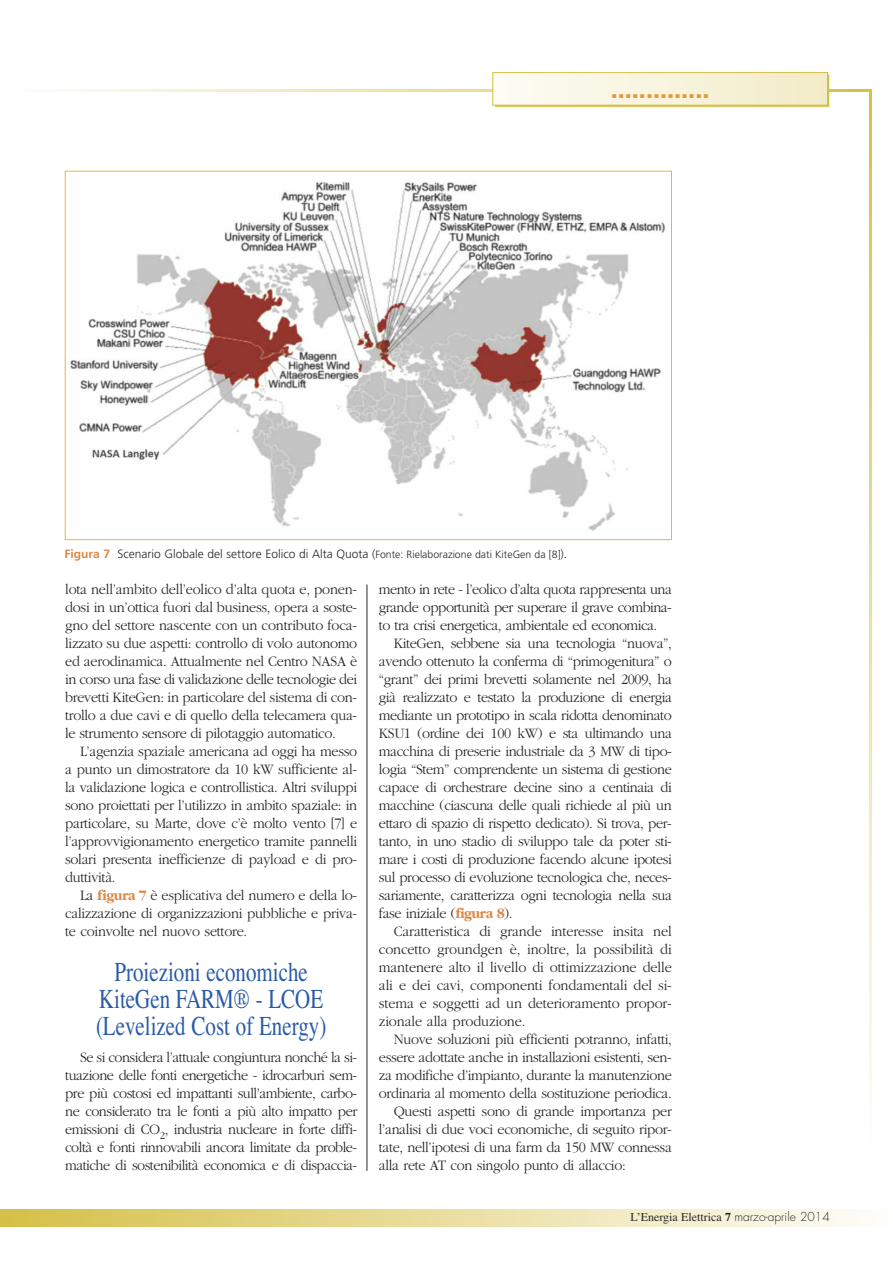
<style>
.page{position:relative;width:893px;height:1263px;background:#fff}
.page>*{position:absolute;margin:0;border:0;box-sizing:border-box;transform-origin:0 0}
.t1{font:27.3px/27px "Times";color:#295ba7;text-align:center;scale:.77 1}
.t2{font:700 condensed 24.3px "Helvetica Neue";color:#e39a33;scale:1.21 1}
.t3{font:300 15px/18px "Garamond";letter-spacing:-.025em;color:#272627;text-align:justify;scale:.95 1}
.t4{font:300 12px "Frutiger";color:#272627}
.t5{font:12px "Times";color:#272627}
.s1{font-weight:700;color:#de8745}
.s2{font-size:10.5px}
.s3{font-weight:700}
.s4{font-family:"Futura";font-weight:300}
</style>
<div class="page">
<hr style="left:367px;top:584px;width:1px;height:587px;background:#272627">
<div style="left:0;top:1209px;width:893px;height:17px;background:linear-gradient(to right,#d5c047,#fefefb)"></div>
<div style="left:495px;top:75px;width:334px;height:32px;border:1px solid #d5c046"></div>
<svg style="left:869px;top:92px;width:2px;height:1017px"></svg>
<svg style="left:51px;top:89px;width:820px;height:3px"></svg>
<div style="left:493px;top:73px;width:334px;height:32px;background:linear-gradient(to right,#fdfcf6,#f3ecc8)"></div>
<div style="left:492px;top:72px;width:336px;height:34px;border:1px solid #d5c046"></div>
<hr style="left:0;top:1209px;width:3px;height:17px;background:#d6c047">
<img style="left:70px;top:182px;width:596px;height:349px">
<h2 class="t2" style="left:611px;top:81px;width:83px">..............</h2>
<p class="t4" style="left:65px;top:549px;width:504px"><span class="s1">Figura 7</span> Scenario Globale del settore Eolico di Alta Quota (<span class="s2">Fonte: Rielaborazione dati KiteGen da [8]</span>).</p>
<p class="t3" style="left:65px;top:580px;width:309px">lota nell’ambito dell’eolico d’alta quota e, ponen&shy;dosi in un’ottica fuori dal business, opera a soste&shy;gno del settore nascente con un contributo foca&shy;lizzato su due aspetti: controllo di volo autonomo ed aerodinamica. Attualmente nel Centro NASA è in corso una fase di validazione delle tecnologie dei brevetti KiteGen: in particolare del sistema di con&shy;trollo a due cavi e di quello della telecamera qua&shy;le strumento sensore di pilotaggio automatico.</p>
<p class="t3" style="left:65px;top:742px;width:309px;text-indent:15px">L’agenzia spaziale americana ad oggi ha messo a punto un dimostratore da 10 kW sufficiente al&shy;la validazione logica e controllistica. Altri sviluppi sono proiettati per l’utilizzo in ambito spaziale: in particolare, su Marte, dove c’è molto vento [7] e l’approvvigionamento energetico tramite pannelli solari presenta inefficienze di payload e di pro&shy;duttività.</p>
<p class="t3" style="left:65px;top:886px;width:309px;text-indent:15px">La <span class="s1">figura 7</span> è esplicativa del numero e della lo&shy;calizzazione di organizzazioni pubbliche e priva&shy;te coinvolte nel nuovo settore.</p>
<h1 class="t1" style="left:96px;top:958px;width:301px">Proiezioni economiche<br>KiteGen FARM® - LCOE (Levelized Cost of Energy)</h1>
<p class="t3" style="left:65px;top:1048px;width:309px;text-indent:15px">Se si considera l’attuale congiuntura nonché la si&shy;tuazione delle fonti energetiche - idrocarburi sem&shy;pre più costosi ed impattanti sull’ambiente, carbo&shy;ne considerato tra le fonti a più alto impatto per emissioni di CO<sub>2</sub>, industria nucleare in forte diffi&shy;coltà e fonti rinnovabili ancora limitate da proble&shy;matiche di sostenibilità economica e di dispaccia-</p>
<p class="t3" style="left:379px;top:580px;width:310px">mento in rete - l’eolico d’alta quota rappresenta una</p>
<p class="t3" style="left:379px;top:598px;width:310px">grande opportunità per superare il grave combina-</p>
<p class="t3" style="left:379px;top:616px;width:294px">to tra crisi energetica, ambientale ed economica.</p>
<p class="t3" style="left:394px;top:634px;width:294px">KiteGen, sebbene sia una tecnologia “nuova”,</p>
<p class="t3" style="left:379px;top:652px;width:310px">avendo ottenuto la conferma di “primogenitura” o</p>
<p class="t3" style="left:379px;top:670px;width:310px">“grant” dei primi brevetti solamente nel 2009, ha</p>
<p class="t3" style="left:379px;top:688px;width:310px">già realizzato e testato la produzione di energia</p>
<p class="t3" style="left:379px;top:706px;width:310px">mediante un prototipo in scala ridotta denominato</p>
<p class="t3" style="left:379px;top:724px;width:310px">KSU1 (ordine dei 100 kW) e sta ultimando una</p>
<p class="t3" style="left:379px;top:742px;width:310px">macchina di preserie industriale da 3 MW di tipo-</p>
<p class="t3" style="left:379px;top:760px;width:310px">logia “Stem” comprendente un sistema di gestione</p>
<p class="t3" style="left:379px;top:778px;width:310px">capace di orchestrare decine sino a centinaia di</p>
<p class="t3" style="left:379px;top:796px;width:310px">macchine (ciascuna delle quali richiede al più un</p>
<p class="t3" style="left:379px;top:814px;width:310px">ettaro di spazio di rispetto dedicato). Si trova, per-</p>
<p class="t3" style="left:379px;top:832px;width:310px">tanto, in uno stadio di sviluppo tale da poter sti-</p>
<p class="t3" style="left:379px;top:850px;width:310px">mare i costi di produzione facendo alcune ipotesi</p>
<p class="t3" style="left:379px;top:868px;width:310px">sul processo di evoluzione tecnologica che, neces-</p>
<p class="t3" style="left:379px;top:886px;width:310px">sariamente, caratterizza ogni tecnologia nella sua</p>
<p class="t3" style="left:379px;top:904px;width:142px">fase iniziale (<span class="s1">figura 8</span>).</p>
<p class="t3" style="left:394px;top:922px;width:294px">Caratteristica di grande interesse insita nel</p>
<p class="t3" style="left:379px;top:940px;width:310px">concetto groundgen è, inoltre, la possibilità di</p>
<p class="t3" style="left:379px;top:958px;width:310px">mantenere alto il livello di ottimizzazione delle</p>
<p class="t3" style="left:379px;top:976px;width:310px">ali e dei cavi, componenti fondamentali del si-</p>
<p class="t3" style="left:379px;top:994px;width:310px">stema e soggetti ad un deterioramento propor-</p>
<p class="t3" style="left:379px;top:1012px;width:156px">zionale alla produzione.</p>
<p class="t3" style="left:394px;top:1030px;width:294px">Nuove soluzioni più efficienti potranno, infatti,</p>
<p class="t3" style="left:379px;top:1048px;width:310px">essere adottate anche in installazioni esistenti, sen-</p>
<p class="t3" style="left:379px;top:1066px;width:310px">za modifiche d’impianto, durante la manutenzione</p>
<p class="t3" style="left:379px;top:1084px;width:310px">ordinaria al momento della sostituzione periodica.</p>
<p class="t3" style="left:394px;top:1102px;width:294px">Questi aspetti sono di grande importanza per</p>
<p class="t3" style="left:379px;top:1120px;width:310px">l’analisi di due voci economiche, di seguito ripor-</p>
<p class="t3" style="left:379px;top:1138px;width:310px">tate, nell’ipotesi di una farm da 150 MW connessa</p>
<p class="t3" style="left:379px;top:1156px;width:261px">alla rete AT con singolo punto di allaccio:</p>
<p class="t5" style="left:631px;top:1210px;width:201px">L’Energia Elettrica <span class="s3">7</span> <span class="s4">marzo-aprile 2014</span></p>
</div>
